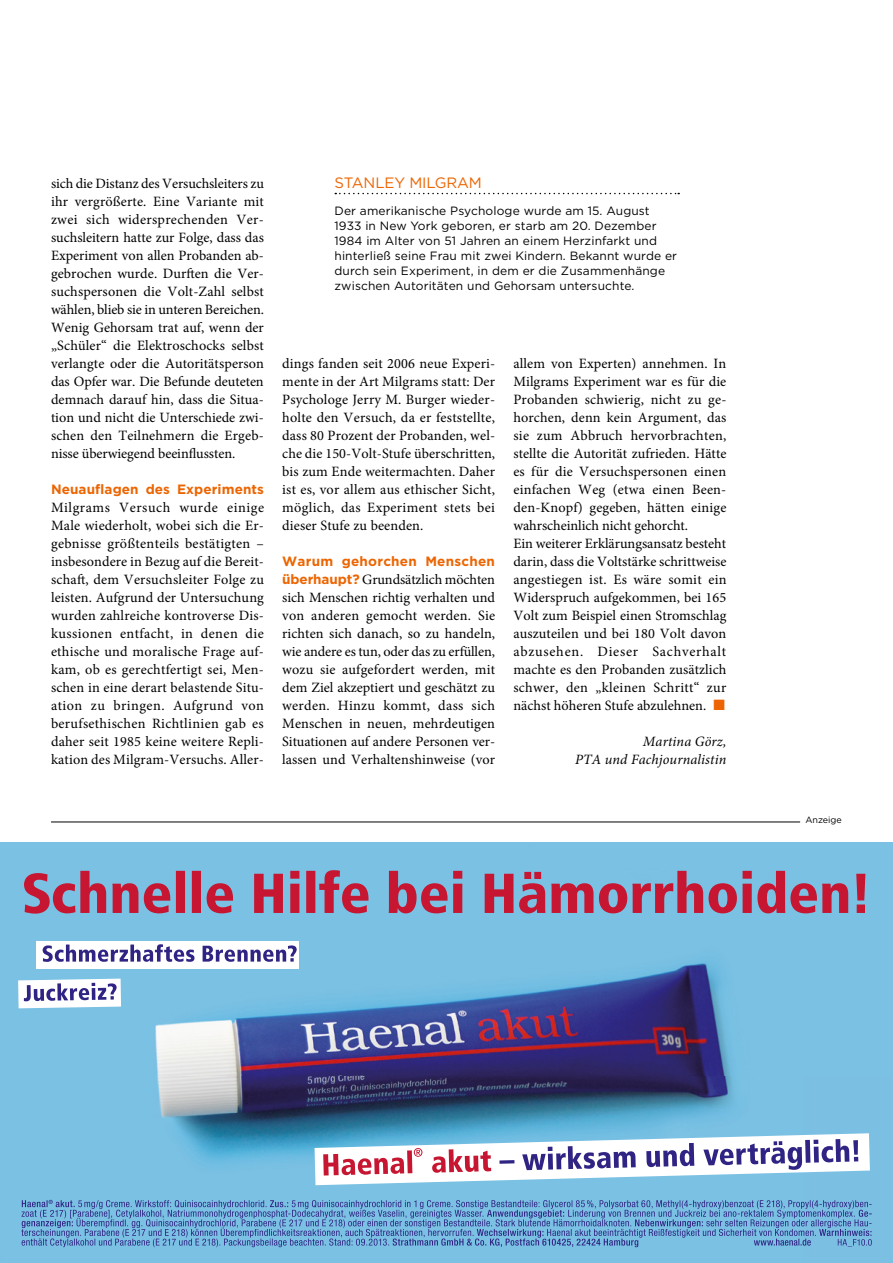
<style>
.page{position:relative;width:893px;height:1263px;background:#fff}
.page>*{position:absolute;margin:0;border:0;box-sizing:border-box;transform-origin:0 0}
.t1{font:15px "Gotham";letter-spacing:-.01em;color:#ec6502}
.Praxis_Grundtext{font:14.25px/18px "Minion Pro";letter-spacing:.01em;color:#000;text-align:justify}
.Praxis_Autor{font:italic 14.25px/18px "Minion Pro";letter-spacing:.01em;color:#000;text-align:right}
.Praxis_Grundtext-2{font:700 13.5px "Gotham";letter-spacing:.005em;color:#ec6502}
.t2{font:12px/15px "Gotham";letter-spacing:.01em;color:#000}
.t3{font:9px "Gotham";color:#000}
.s1{font-family:"Gotham";font-weight:700;font-size:13.5px;color:#ec6502}
.s2{color:#ec6502}
</style>
<div class="page">
<img style="left:0;top:842px;width:893px;height:421px">
<svg style="left:18px;top:978px;width:103px;height:30px"></svg>
<div style="left:37px;top:941px;width:262px;height:28px;background:#fff"></div>
<svg style="left:43px;top:944px;width:254px;height:18px"></svg>
<svg style="left:315px;top:1133px;width:555px;height:52px"></svg>
<svg style="left:24px;top:870px;width:841px;height:44px;background:#9a7a99"></svg>
<svg style="left:21px;top:1200px;width:851px;height:47px;background:#6a9ecd"></svg>
<hr style="left:51px;top:822px;width:749px;height:1px;background:#000">
<svg style="left:335px;top:193px;width:344px;height:1px"></svg>
<p class="Praxis_Grundtext" style="left:51px;top:175px;width:215px">sich die Distanz des Versuchsleiters zu ihr vergrößerte. Eine Variante mit zwei sich widersprechenden Ver&shy;suchsleitern hatte zur Folge, dass das Experiment von allen Probanden ab&shy;gebrochen wurde. Durften die Ver&shy;suchspersonen die Volt-Zahl selbst wählen, blieb sie in unteren Bereichen.<br>Wenig Gehorsam trat auf, wenn der „Schüler“ die Elektroschocks selbst verlangte oder die Autoritätsperson das Opfer war. Die Befunde deuteten demnach darauf hin, dass die Situa&shy;tion und nicht die Unterschiede zwi&shy;schen den Teilnehmern die Ergeb&shy;nisse überwiegend beeinflussten.</p>
<p class="Praxis_Grundtext-2" style="left:51px;top:480px;width:214px">Neuauflagen des Experiments</p>
<p class="Praxis_Grundtext" style="left:51px;top:499px;width:215px">Milgrams Versuch wurde einige Male wiederholt, wobei sich die Er&shy;gebnisse größtenteils bestätigten – insbesondere in Bezug auf die Bereit&shy;schaft, dem Versuchsleiter Folge zu leisten. Aufgrund der Untersuchung wurden zahlreiche kontroverse Dis&shy;kussionen entfacht, in denen die ethische und moralische Frage auf&shy;kam, ob es gerechtfertigt sei, Men&shy;schen in eine derart belastende Situ&shy;ation zu bringen. Aufgrund von berufsethischen Richtlinien gab es daher seit 1985 keine weitere Repli&shy;kation des Milgram-Versuchs. Aller-</p>
<p class="t1" style="left:334px;top:173px;width:149px">STANLEY MILGRAM</p>
<p class="t2" style="left:334px;top:203px;width:344px">Der amerikanische Psychologe wurde am 15. August 1933 in New York geboren, er starb am 20. Dezember 1984 im Alter von 51 Jahren an einem Herzinfarkt und hinterließ seine Frau mit zwei Kindern. Bekannt wurde er durch sein Experiment, in dem er die Zusammenhänge zwischen Autoritäten und Gehorsam untersuchte.</p>
<p class="Praxis_Grundtext" style="left:282px;top:355px;width:214px">dings fanden seit 2006 neue Experi&shy;mente in der Art Milgrams statt: Der Psychologe Jerry M. Burger wieder&shy;holte den Versuch, da er feststellte, dass 80 Prozent der Probanden, wel&shy;che die 150-Volt-Stufe überschritten, bis zum Ende weitermachten. Daher ist es, vor allem aus ethischer Sicht, möglich, das Experiment stets bei dieser Stufe zu beenden.</p>
<p class="Praxis_Grundtext-2" style="left:282px;top:552px;width:214px">Warum gehorchen Menschen</p>
<p class="Praxis_Grundtext" style="left:282px;top:571px;width:214px"><span class="s1">überhaupt?</span> Grundsätzlich möchten sich Menschen richtig verhalten und von anderen gemocht werden. Sie richten sich danach, so zu handeln, wie andere es tun, oder das zu erfüllen, wozu sie aufgefordert werden, mit dem Ziel akzeptiert und geschätzt zu werden. Hinzu kommt, dass sich Menschen in neuen, mehrdeutigen Situationen auf andere Personen ver&shy;lassen und Verhaltenshinweise (vor</p>
<p class="Praxis_Grundtext" style="left:513px;top:355px;width:215px">allem von Experten) annehmen. In Milgrams Experiment war es für die Probanden schwierig, nicht zu ge&shy;horchen, denn kein Argument, das sie zum Abbruch hervorbrachten, stellte die Autorität zufrieden. Hätte es für die Versuchspersonen einen einfachen Weg (etwa einen Been&shy;den-Knopf) gegeben, hätten einige wahrscheinlich nicht gehorcht.</p>
<p class="Praxis_Grundtext" style="left:513px;top:535px;width:215px">Ein weiterer Erklärungsansatz besteht darin, dass die Voltstärke schrittweise angestiegen ist. Es wäre somit ein Widerspruch aufgekommen, bei 165<br>Volt zum Beispiel einen Stromschlag auszuteilen und bei 180 Volt davon abzusehen. Dieser Sachverhalt machte es den Probanden zusätzlich schwer, den „kleinen Schritt“ zur nächst höheren Stufe abzulehnen. <span class="s2">■</span></p>
<p class="Praxis_Autor" style="left:575px;top:733px;width:153px">Martina Görz,<br>PTA und Fachjournalistin</p>
<p class="t3" style="left:805px;top:814px;width:38px">Anzeige</p>
</div>
